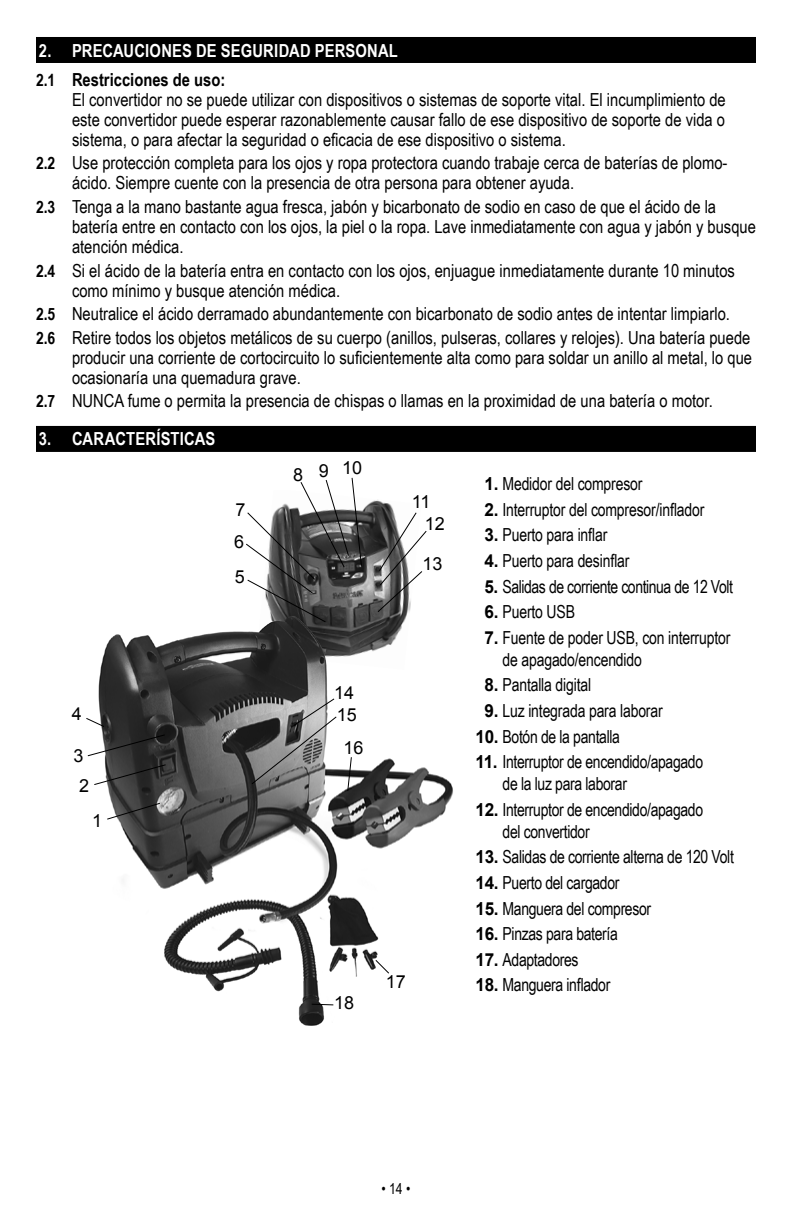
<style>
.page{position:relative;width:792px;height:1224px;background:#fff}
.page>*{position:absolute;margin:0;border:0;box-sizing:border-box;transform-origin:0 0}
.t1{font:18px/20px "Arial Narrow";color:#000}
.t2{font:18px/22px "Arial Narrow";letter-spacing:-.02em;color:#000;scale:.95 1}
.t3{font:18px/22px "Arial Narrow";color:#000;scale:.95 1}
.t4{font:700 18px/29.4px "Arial Narrow";letter-spacing:.005em;color:#fff}
.t5{font:18px "Arial Narrow";letter-spacing:-.025em;color:#000;scale:.95 1}
.t6{font:18px/31.6px "Arial";color:#000}
.t7{font:15px "Arial Narrow";color:#000}
.s1{font-size:17px;color:#000}
.s2{color:#000}
.s3{font-weight:700;font-size:17px}
.s4{font-family:"Arial";font-weight:700}
</style>
<div class="page">
<div style="left:36px;top:37px;width:720px;height:26px;background:#000"></div>
<div style="left:36px;top:426px;width:720px;height:26px;background:#000"></div>
<img style="left:363px;top:500px;width:31px;height:113px">
<img style="left:98px;top:613px;width:355px;height:413px">
<svg style="left:245px;top:477px;width:118px;height:146px"></svg>
<svg style="left:377px;top:511px;width:50px;height:102px"></svg>
<svg style="left:106px;top:802px;width:55px;height:18px"></svg>
<svg style="left:94px;top:764px;width:73px;height:22px;background:#545454"></svg>
<svg style="left:87px;top:734px;width:79px;height:23px"></svg>
<svg style="left:251px;top:698px;width:87px;height:87px;background:#8f8f8f"></svg>
<svg style="left:347px;top:756px;width:5px;height:36px"></svg>
<svg style="left:86px;top:717px;width:19px;height:11px"></svg>
<svg style="left:311px;top:1003px;width:23px;height:3px"></svg>
<svg style="left:374px;top:959px;width:16px;height:16px"></svg>
<p class="t4" style="left:36px;top:35px;width:363px">2. PRECAUCIONES DE SEGURIDAD PERSONAL<br><span class="s1">2.1</span> <span class="s2">Restricciones de uso:</span></p>
<p class="t1" style="left:72px;top:89px;width:655px;text-align:justify">El convertidor no se puede utilizar con dispositivos o sistemas de soporte vital. El incumplimiento de este convertidor puede esperar razonablemente causar fallo de ese dispositivo de soporte de vida o sistema, o para afectar la seguridad o eficacia de ese dispositivo o sistema.</p>
<p class="t1" style="left:72px;top:152px;width:657px;text-indent:-36px"><span class="s3">2.2</span> Use protección completa para los ojos y ropa protectora cuando trabaje cerca de baterías de plomo&shy;ácido. Siempre cuente con la presencia de otra persona para obtener ayuda.</p>
<p class="t1" style="left:72px;top:196px;width:685px;text-indent:-36px"><span class="s3">2.3</span> Tenga a la mano bastante agua fresca, jabón y bicarbonato de sodio en caso de que el ácido de la batería entre en contacto con los ojos, la piel o la ropa. Lave inmediatamente con agua y jabón y busque atención médica.</p>
<p class="t1" style="left:72px;top:260px;width:664px;text-indent:-36px"><span class="s3">2.4</span> Si el ácido de la batería entra en contacto con los ojos, enjuague inmediatamente durante 10 minutos como mínimo y busque atención médica.</p>
<p class="t1" style="left:36px;top:301px;width:716px;line-height:23.6px"><span class="s3">2.5</span> Neutralice el ácido derramado abundantemente con bicarbonato de sodio antes de intentar limpiarlo.<br><span class="s3">2.6</span> Retire todos los objetos metálicos de su cuerpo (anillos, pulseras, collares y relojes). Una batería puede</p>
<p class="t1" style="left:72px;top:347px;width:682px">producir una corriente de cortocircuito lo suficientemente alta como para soldar un anillo al metal, lo que ocasionaría una quemadura grave.</p>
<p class="t1" style="left:36px;top:390px;width:678px"><span class="s3">2.7</span> NUNCA fume o permita la presencia de chispas o llamas en la proximidad de una batería o motor.</p>
<p class="t4" style="left:39px;top:424px;width:178px">3. CARACTERÍSTICAS</p>
<p class="t6" style="left:72px;top:698px;width:12px">4</p>
<p class="t6" style="left:73px;top:740px;width:12px">3</p>
<p class="t6" style="left:79px;top:770px;width:12px">2</p>
<p class="t6" style="left:92px;top:805px;width:12px">1</p>
<p class="t6" style="left:234px;top:494px;width:13px">7<br>6</p>
<p class="t6" style="left:235px;top:561px;width:12px">5</p>
<p class="t6" style="left:293px;top:454px;width:70px">8 910</p>
<p class="t6" style="left:334px;top:682px;width:24px;line-height:21.6px">14<br>15</p>
<p class="t6" style="left:343px;top:732px;width:22px">16</p>
<p class="t6" style="left:425px;top:491px;width:22px;line-height:22px;text-indent:-13px">11<br>12</p>
<p class="t6" style="left:423px;top:548px;width:22px">13</p>
<p class="t6" style="left:334px;top:987px;width:22px">18</p>
<p class="t6" style="left:386px;top:967px;width:22px">17</p>
<p class="t3" style="left:485px;top:472px;width:168px"><span class="s4">1.</span> Medidor del compresor</p>
<p class="t3" style="left:485px;top:498px;width:233px"><span class="s4">2.</span> Interruptor del compresor/inflador</p>
<p class="t3" style="left:485px;top:523px;width:131px"><span class="s4">3.</span> Puerto para inflar</p>
<p class="t3" style="left:485px;top:549px;width:154px"><span class="s4">4.</span> Puerto para desinflar</p>
<p class="t5" style="left:485px;top:573px;width:263px"><span class="s4">5.</span> Salidas de corriente continua de 12 Volt</p>
<p class="t3" style="left:485px;top:600px;width:97px"><span class="s4">6.</span> Puerto USB</p>
<p class="t3" style="left:503px;top:626px;width:241px;text-indent:-18px"><span class="s4">7.</span> Fuente de poder USB, con interruptor de apagado/encendido</p>
<p class="t3" style="left:485px;top:673px;width:114px"><span class="s4">8.</span> Pantalla digital</p>
<p class="t3" style="left:485px;top:699px;width:189px"><span class="s4">9.</span> Luz integrada para laborar</p>
<p class="t2" style="left:476px;top:725px;width:154px"><span class="s4">10.</span> Botón de la pantalla</p>
<p class="t2" style="left:503px;top:750px;width:213px;text-indent:-27px"><span class="s4">11.</span> Interruptor de encendido/apagado de la luz para laborar</p>
<p class="t2" style="left:503px;top:798px;width:213px;text-indent:-27px"><span class="s4">12.</span> Interruptor de encendido/apagado del convertidor</p>
<p class="t2" style="left:476px;top:845px;width:274px"><span class="s4">13.</span> Salidas de corriente alterna de 120 Volt</p>
<p class="t2" style="left:476px;top:871px;width:153px"><span class="s4">14.</span> Puerto del cargador</p>
<p class="t2" style="left:476px;top:897px;width:186px"><span class="s4">15.</span> Manguera del compresor</p>
<p class="t2" style="left:476px;top:922px;width:151px"><span class="s4">16.</span> Pinzas para batería</p>
<p class="t2" style="left:476px;top:948px;width:110px"><span class="s4">17.</span> Adaptadores</p>
<p class="t2" style="left:476px;top:973px;width:143px"><span class="s4">18.</span> Manguera inflador</p>
<p class="t7" style="left:381px;top:1178px;width:31px">• 14 •</p>
</div>
